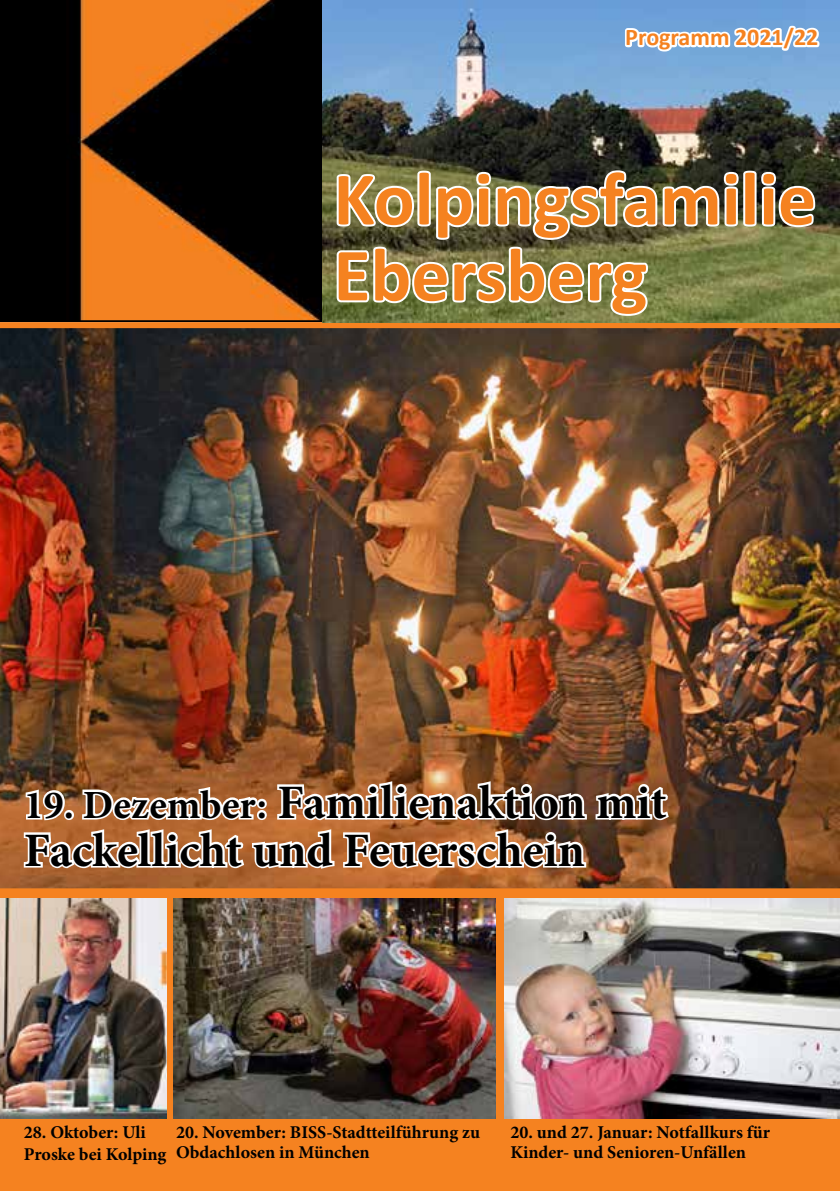
<style>
.page{position:relative;width:840px;height:1191px;background:#fff}
.page>*{position:absolute;margin:0;border:0;box-sizing:border-box;transform-origin:0 0}
.t1{font:700 76px/76px "Calibri";color:#f58220}
.t2{font:700 48px/48px "Minion Pro";color:#000}
.t3{font:700 24px "Calibri";color:#f58220}
.t4{font:700 18px/20px "Minion Pro";color:#000}
.s1{font-size:40px}
</style>
<div class="page">
<img style="left:322px;top:0;width:517px;height:322px">
<svg style="left:0;top:0;width:322px;height:322px;background:#512b0b"></svg>
<div style="left:0;top:894px;width:839px;height:297px;background:#f58220"></div>
<img style="left:0;top:322px;width:839px;height:572px">
<svg style="left:22px;top:778px;width:649px;height:93px"></svg>
<img style="left:173px;top:898px;width:322px;height:221px">
<img style="left:504px;top:898px;width:335px;height:221px">
<img style="left:0;top:898px;width:167px;height:221px">
<svg style="left:333px;top:168px;width:485px;height:150px"></svg>
<svg style="left:621px;top:22px;width:200px;height:50px"></svg>
<h3 class="t3" style="left:625px;top:20px;width:194px">Programm 2021/22</h3>
<h1 class="t1" style="left:333px;top:160px;width:484px">Kolpingsfamilie<br>Ebersberg</h1>
<h2 class="t2" style="left:24px;top:777px;width:644px"><span class="s1">19. Dezember:</span> Familienaktion mit<br>Fackellicht und Feuerschein</h2>
<p class="t4" style="left:24px;top:1120px;width:144px;line-height:22px">28. Oktober: Uli<br>Proske bei Kolping</p>
<p class="t4" style="left:176px;top:1121px;width:305px">20. November: BISS-Stadtteilführung zu<br>Obdachlosen in München</p>
<p class="t4" style="left:510px;top:1121px;width:261px">20. und 27. Januar: Notfallkurs für<br>Kinder- und Senioren-Unfällen</p>
</div>
